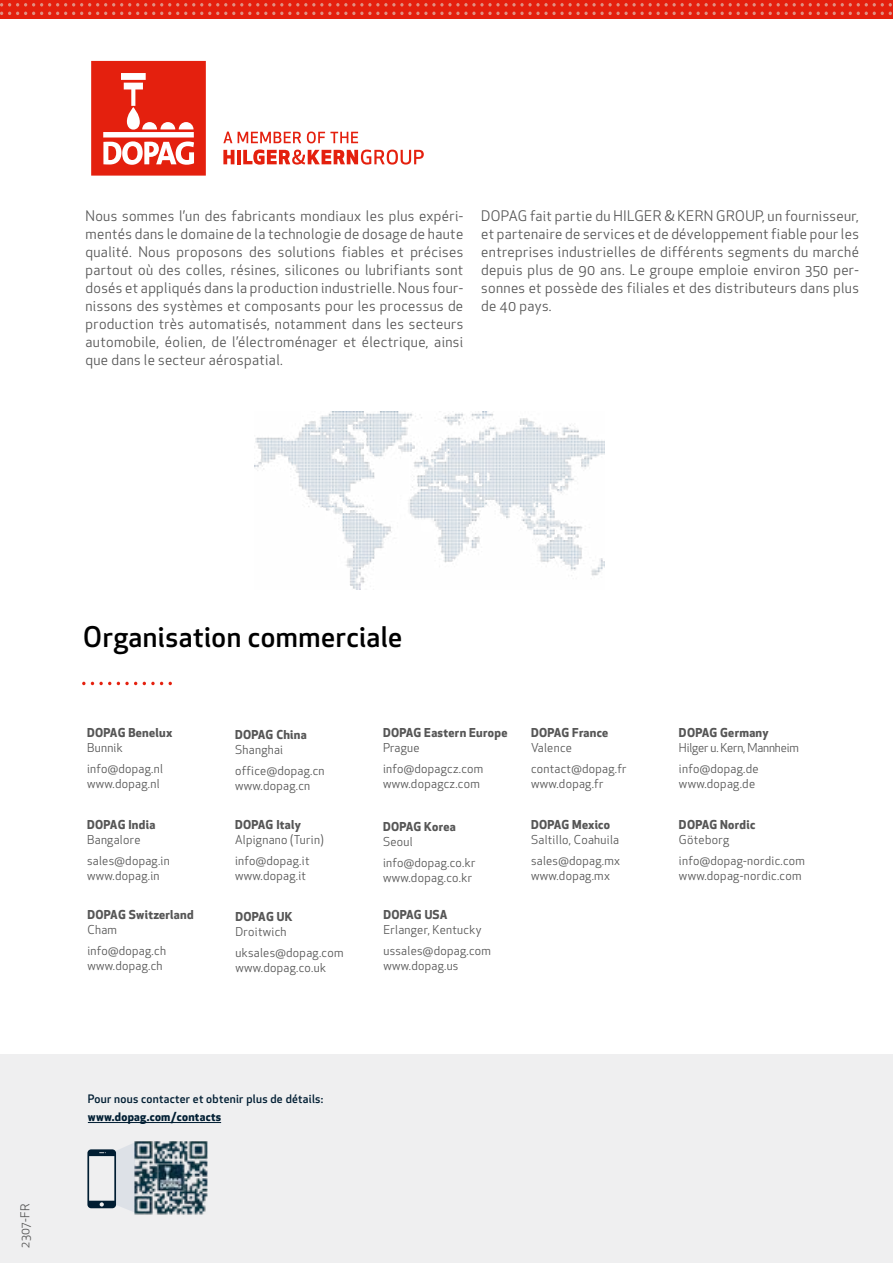
<style>
.page{position:relative;width:893px;height:1263px;background:#fff}
.page>*{position:absolute;margin:0;border:0;box-sizing:border-box;transform-origin:0 0}
.t1{font:500 27.75px "Apex New";letter-spacing:.02em;color:#000}
.t2{font:14.25px/18px "Apex New";letter-spacing:.025em;color:#565656;text-align:justify}
.t3{font:12px/21px "Apex New";letter-spacing:.025em;color:#565656}
.t4{font:700 12px "Apex New";letter-spacing:.025em;color:#565656}
.t5{font:12px/21px "Apex New";letter-spacing:-.01em;color:#565656}
.t6{font:500 11.4px "Apex New";letter-spacing:.025em;color:#001d32}
.t7{font:700 11.4px "Apex New";letter-spacing:.025em;color:#001d32}
</style>
<div class="page">
<hr style="left:892px;top:0;width:1px;height:239px;background:#e4200e">
<svg style="left:82px;top:682px;width:29px;height:3px"></svg>
<svg style="left:117px;top:682px;width:20px;height:3px"></svg>
<svg style="left:143px;top:682px;width:20px;height:3px"></svg>
<img style="left:254px;top:411px;width:351px;height:179px">
<svg style="left:0;top:0;width:893px;height:237px"></svg>
<div style="left:0;top:1054px;width:893px;height:209px;background:#ececed"></div>
<svg style="left:87px;top:1142px;width:48px;height:71px"></svg>
<img style="left:135px;top:1141px;width:73px;height:73px">
<hr style="left:88px;top:1122px;width:133px;height:1px;background:#001d32">
<p class="t2" style="left:86px;top:207px;width:379px">Nous sommes l’un des fabricants mondiaux les plus expéri&shy;mentés dans le domaine de la technologie de dosage de haute qualité. Nous proposons des solutions fiables et précises partout où des colles, résines, silicones ou lubrifiants sont dosés et appliqués dans la production industrielle. Nous four&shy;nissons des systèmes et composants pour les processus de production très automatisés, notamment dans les secteurs automobile, éolien, de l’électroménager et électrique, ainsi que dans le secteur aérospatial.</p>
<p class="t2" style="left:481px;top:207px;width:379px">DOPAG fait partie du HILGER &amp; KERN GROUP, un fournisseur, et partenaire de services et de développement fiable pour les entreprises industrielles de différents segments du marché depuis plus de 90 ans. Le groupe emploie environ 350 per&shy;sonnes et possède des filiales et des distributeurs dans plus de 40 pays.</p>
<p class="t3" style="left:15px;top:1247px;width:45px;rotate:-90deg">2307-FR</p>
<h1 class="t1" style="left:83px;top:618px;width:320px">Organisation commerciale</h1>
<p class="t4" style="left:87px;top:724px;width:87px">DOPAG Benelux</p>
<p class="t3" style="left:87px;top:737px;width:77px">Bunnik info@dopag.nl</p>
<p class="t3" style="left:87px;top:773px;width:74px">www.dopag.nl</p>
<p class="t4" style="left:87px;top:816px;width:70px">DOPAG India</p>
<p class="t3" style="left:87px;top:829px;width:84px">Bangalore sales@dopag.in</p>
<p class="t3" style="left:87px;top:865px;width:74px">www.dopag.in</p>
<p class="t4" style="left:87px;top:906px;width:108px">DOPAG Switzerland</p>
<p class="t3" style="left:87px;top:919px;width:80px">Cham info@dopag.ch</p>
<p class="t3" style="left:87px;top:955px;width:77px">www.dopag.ch</p>
<p class="t4" style="left:235px;top:726px;width:73px">DOPAG China</p>
<p class="t3" style="left:235px;top:739px;width:91px">Shanghai office@dopag.cn</p>
<p class="t3" style="left:235px;top:775px;width:77px">www.dopag.cn</p>
<p class="t4" style="left:235px;top:816px;width:67px">DOPAG Italy</p>
<p class="t3" style="left:235px;top:829px;width:90px">Alpignano (Turin) info@dopag.it</p>
<p class="t3" style="left:235px;top:865px;width:72px">www.dopag.it</p>
<p class="t4" style="left:235px;top:908px;width:59px">DOPAG UK</p>
<p class="t3" style="left:235px;top:921px;width:110px">Droitwich uksales@dopag.com</p>
<p class="t3" style="left:235px;top:957px;width:92px">www.dopag.co.uk</p>
<p class="t4" style="left:383px;top:724px;width:126px">DOPAG Eastern Europe</p>
<p class="t3" style="left:383px;top:737px;width:102px">Prague info@dopagcz.com</p>
<p class="t3" style="left:383px;top:773px;width:98px">www.dopagcz.com</p>
<p class="t4" style="left:383px;top:818px;width:74px">DOPAG Korea</p>
<p class="t3" style="left:383px;top:831px;width:94px">Seoul info@dopag.co.kr</p>
<p class="t3" style="left:383px;top:867px;width:91px">www.dopag.co.kr</p>
<p class="t4" style="left:383px;top:906px;width:66px">DOPAG USA</p>
<p class="t3" style="left:383px;top:919px;width:109px">Erlanger, Kentucky ussales@dopag.com</p>
<p class="t3" style="left:383px;top:955px;width:77px">www.dopag.us</p>
<p class="t4" style="left:531px;top:724px;width:79px">DOPAG France</p>
<p class="t3" style="left:531px;top:737px;width:97px">Valence contact@dopag.fr</p>
<p class="t3" style="left:531px;top:773px;width:74px">www.dopag.fr</p>
<p class="t4" style="left:531px;top:816px;width:81px">DOPAG Mexico</p>
<p class="t3" style="left:531px;top:829px;width:91px">Saltillo, Coahuila sales@dopag.mx</p>
<p class="t3" style="left:531px;top:865px;width:80px">www.dopag.mx</p>
<p class="t6" style="left:88px;top:1091px;width:237px">Pour nous contacter et obtenir plus de détails:</p>
<p class="t7" style="left:88px;top:1109px;width:135px">www.dopag.com/contacts</p>
<p class="t4" style="left:679px;top:724px;width:91px">DOPAG Germany</p>
<p class="t5" style="left:679px;top:737px;width:122px">Hilger u. Kern, Mannheim info@dopag.de</p>
<p class="t3" style="left:679px;top:773px;width:78px">www.dopag.de</p>
<p class="t4" style="left:679px;top:816px;width:78px">DOPAG Nordic</p>
<p class="t3" style="left:679px;top:829px;width:128px">Göteborg info@dopag-nordic.com</p>
<p class="t3" style="left:679px;top:865px;width:124px">www.dopag-nordic.com</p>
</div>
